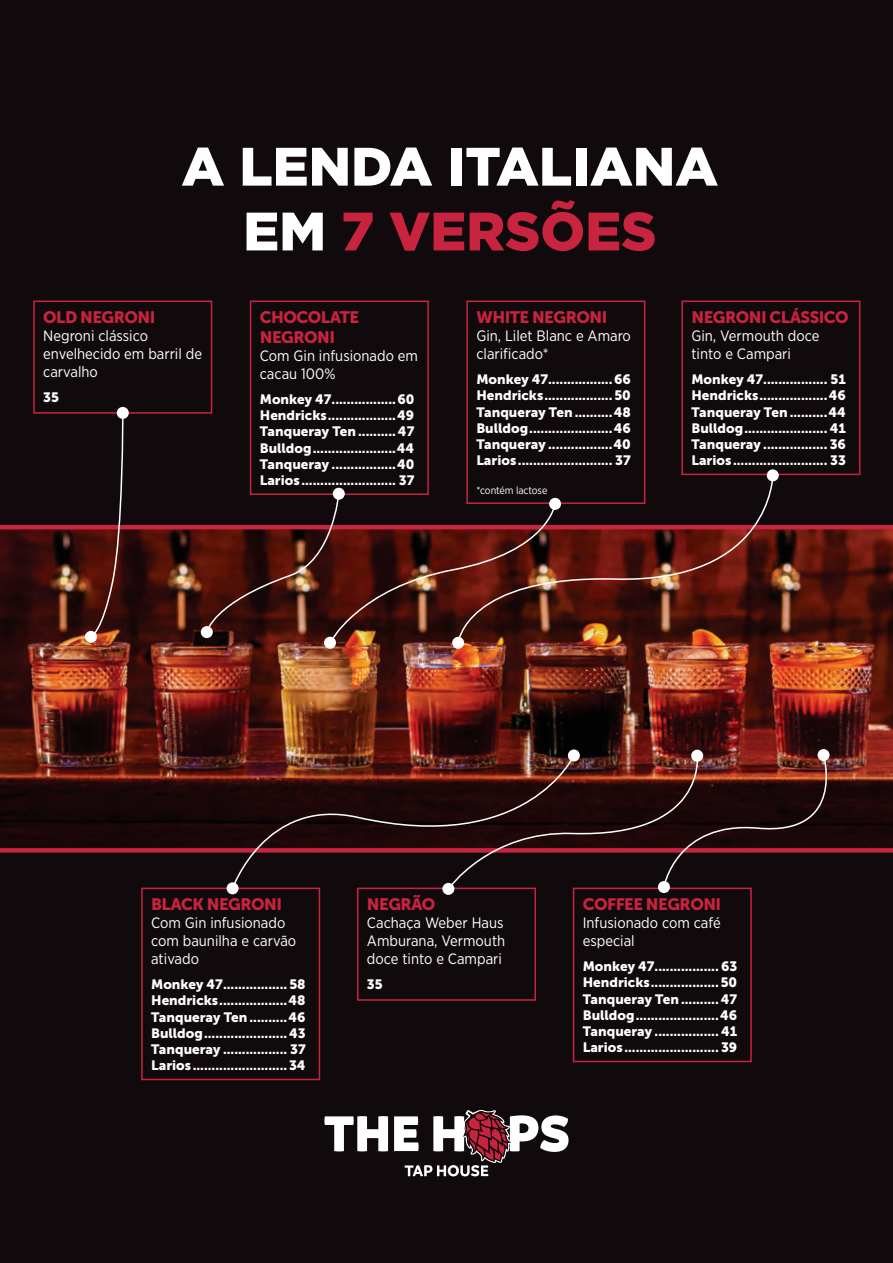
<style>
.page{position:relative;width:893px;height:1263px;background:#110a0c}
.page>*{position:absolute;margin:0;border:0;box-sizing:border-box;transform-origin:0 0}
.t1{font:900 54px/64.8px "Gotham";color:#fff;text-align:center}
.t2{font:16.5px/19.8px "Museo Sans 900";letter-spacing:-.03em;color:#c8233f}
.t3{font:15px/18px "Gotham Narrow";color:#fff}
.t4{font:13.5px/16.2px "Museo Sans 900";color:#fff;text-align:justify}
.t5{font:10.5px "Gotham Narrow";letter-spacing:-.01em;color:#fff}
.s1{color:#c8233f}
</style>
<div class="page">
<img style="left:0;top:525px;width:893px;height:328px">
<div style="left:33px;top:301px;width:179px;height:113px;border:2px solid #c8233f"></div>
<div style="left:250px;top:301px;width:179px;height:194px;border:2px solid #c8233f"></div>
<div style="left:466px;top:301px;width:179px;height:203px;border:2px solid #c8233f"></div>
<div style="left:681px;top:301px;width:179px;height:174px;border:2px solid #c8233f"></div>
<div style="left:141px;top:888px;width:179px;height:192px;border:2px solid #c8233f"></div>
<div style="left:357px;top:888px;width:179px;height:113px;border:2px solid #c8233f"></div>
<div style="left:573px;top:888px;width:179px;height:174px;border:2px solid #c8233f"></div>
<svg style="left:89px;top:411px;width:36px;height:227px"></svg>
<div style="left:85px;top:631px;width:12px;height:12px;background:#fff;border-radius:50%"></div>
<div style="left:117px;top:407px;width:12px;height:12px;background:#fff;border-radius:50%"></div>
<div style="left:201px;top:626px;width:12px;height:12px;background:#fff;border-radius:50%"></div>
<div style="left:333px;top:488px;width:12px;height:12px;background:#fff;border-radius:50%"></div>
<svg style="left:205px;top:492px;width:252px;height:152px"></svg>
<div style="left:324px;top:637px;width:12px;height:12px;background:#fff;border-radius:50%"></div>
<svg style="left:457px;top:474px;width:317px;height:170px"></svg>
<div style="left:452px;top:637px;width:12px;height:12px;background:#fff;border-radius:50%"></div>
<div style="left:767px;top:469px;width:12px;height:12px;background:#fff;border-radius:50%"></div>
<svg style="left:231px;top:754px;width:216px;height:136px"></svg>
<svg style="left:568px;top:749px;width:12px;height:12px"></svg>
<div style="left:227px;top:882px;width:12px;height:12px;background:#fff;border-radius:50%"></div>
<div style="left:691px;top:750px;width:12px;height:12px;background:#fff;border-radius:50%"></div>
<div style="left:442px;top:883px;width:12px;height:12px;background:#fff;border-radius:50%"></div>
<svg style="left:447px;top:753px;width:399px;height:137px"></svg>
<div style="left:817px;top:749px;width:12px;height:12px;background:#fff;border-radius:50%"></div>
<div style="left:658px;top:881px;width:12px;height:12px;background:#fff;border-radius:50%"></div>
<svg style="left:324px;top:1116px;width:64px;height:35px"></svg>
<svg style="left:394px;top:1110px;width:175px;height:66px"></svg>
<h1 class="t1" style="left:181px;top:134px;width:538px">A LENDA ITALIANA<br>EM <span class="s1">7 VERSÕES</span></h1>
<p class="t2" style="left:43px;top:307px;width:114px">OLD NEGRONI</p>
<p class="t3" style="left:43px;top:326px;width:160px">Negroni clássico envelhecido em barril de carvalho</p>
<p class="t4" style="left:43px;top:389px;width:17px">35</p>
<p class="t2" style="left:260px;top:307px;width:101px">CHOCOLATE<br>NEGRONI</p>
<p class="t3" style="left:260px;top:346px;width:160px">Com Gin infusionado em cacau 100%</p>
<p class="t4" style="left:260px;top:391px;width:156px">Monkey 47.................60<br>Hendricks..................49<br>Tanqueray Ten..........47<br>Bulldog......................44<br>Tanqueray .................40<br>Larios ......................... 37</p>
<p class="t2" style="left:476px;top:307px;width:132px">WHITE NEGRONI</p>
<p class="t3" style="left:476px;top:326px;width:156px">Gin, Lilet Blanc e Amaro clarificado*</p>
<p class="t4" style="left:476px;top:371px;width:156px">Monkey 47.................66<br>Hendricks..................50<br>Tanqueray Ten..........48<br>Bulldog......................46<br>Tanqueray .................40<br>Larios ......................... 37</p>
<p class="t5" style="left:476px;top:484px;width:72px">*contém lactose</p>
<p class="t2" style="left:691px;top:307px;width:159px">NEGRONI CLÁSSICO</p>
<p class="t3" style="left:691px;top:326px;width:129px">Gin, Vermouth doce tinto e Campari</p>
<p class="t4" style="left:691px;top:371px;width:156px">Monkey 47................. 51<br>Hendricks..................46<br>Tanqueray Ten..........44<br>Bulldog...................... 41<br>Tanqueray ................. 36<br>Larios ......................... 33</p>
<p class="t2" style="left:151px;top:894px;width:132px">BLACK NEGRONI</p>
<p class="t3" style="left:151px;top:913px;width:147px">Com Gin infusionado com baunilha e carvão ativado</p>
<p class="t4" style="left:151px;top:976px;width:156px">Monkey 47................. 58<br>Hendricks..................48<br>Tanqueray Ten..........46<br>Bulldog......................43<br>Tanqueray ................. 37<br>Larios .........................34</p>
<p class="t2" style="left:367px;top:894px;width:70px">NEGRÃO</p>
<p class="t3" style="left:367px;top:913px;width:140px;text-align:justify">Cachaça Weber Haus Amburana, Vermouth doce tinto e Campari</p>
<p class="t4" style="left:367px;top:976px;width:17px">35</p>
<p class="t2" style="left:583px;top:894px;width:140px">COFFEE NEGRONI</p>
<p class="t3" style="left:583px;top:913px;width:139px">Infusionado com café especial</p>
<p class="t4" style="left:583px;top:958px;width:156px">Monkey 47................. 63<br>Hendricks..................50<br>Tanqueray Ten..........47<br>Bulldog......................46<br>Tanqueray ................. 41<br>Larios ......................... 39</p>
</div>
